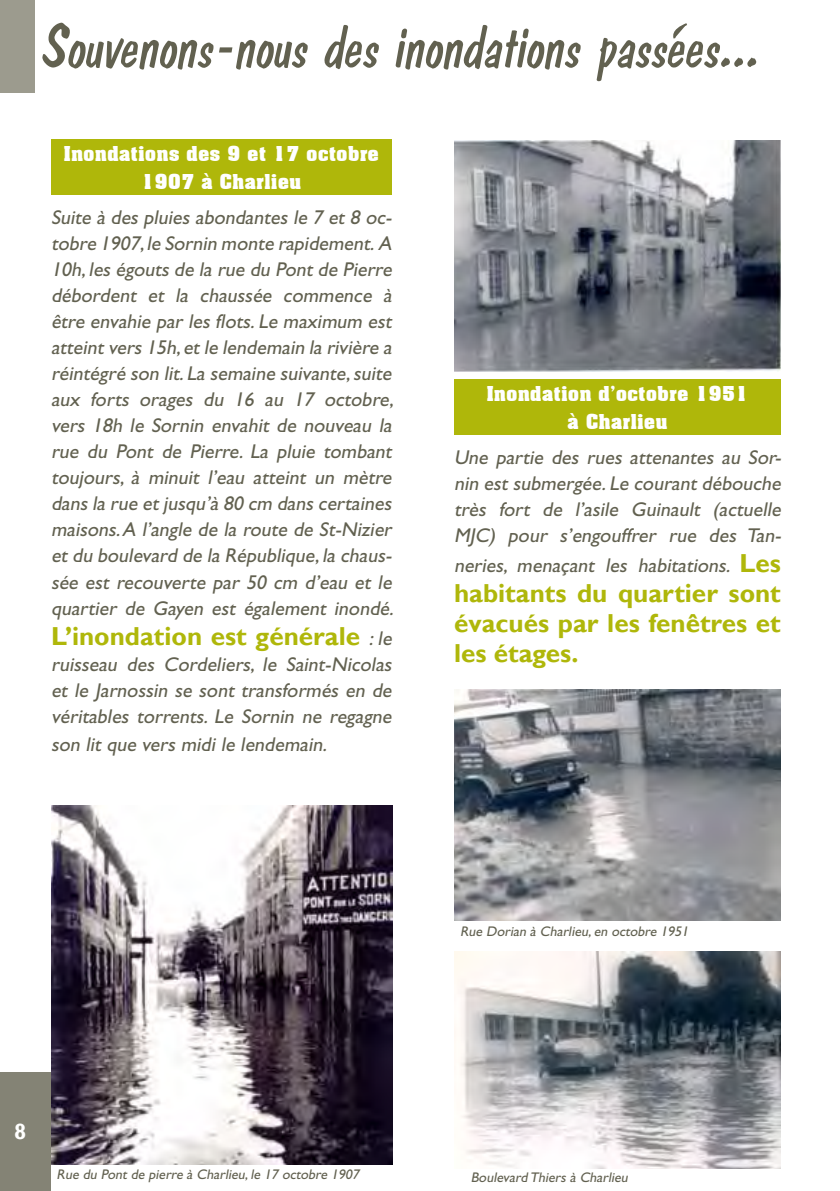
<style>
.page{position:relative;width:840px;height:1191px;background:#fff}
.page>*{position:absolute;margin:0;border:0;box-sizing:border-box;transform-origin:0 0}
.t1{font:italic 60px "Banga S Si";color:#626150}
.t2{font:700 26px/30px "Gill Sans";color:#afb70a;text-align:justify}
.t3{font:700 22px "Gill Sans";color:#fff}
.t4{font:italic 20px/26px "Gill Sans";color:#626150;text-align:justify}
.t5{font:700 20px/28px "Aachen BT";color:#fff;text-align:center}
.t6{font:italic 14px "Gill Sans";color:#626150}
.s1{font-family:"Trebuchet MS"}
.s2{font-weight:400;font-style:italic;font-size:20px;color:#626150}
.s3{font-weight:700;font-style:normal;font-size:26px;color:#afb70a}
</style>
<div class="page">
<div style="left:0;top:1073px;width:51px;height:118px;background:#848375"></div>
<div style="left:0;top:0;width:34px;height:92px;background:#9c9b8e"></div>
<img style="left:454px;top:140px;width:326px;height:231px">
<svg style="left:673px;top:23px;width:14px;height:16px"></svg>
<div style="left:51px;top:140px;width:340px;height:55px;background:#afb70a"></div>
<img style="left:51px;top:805px;width:341px;height:359px">
<div style="left:454px;top:379px;width:326px;height:55px;background:#afb70a"></div>
<img style="left:454px;top:689px;width:326px;height:231px">
<img style="left:454px;top:951px;width:326px;height:217px">
<h1 class="t1" style="left:39px;top:19px;width:731px">Souvenons<span class="s1">-</span>nous des inondations passees...</h1>
<p class="t5" style="left:63px;top:139px;width:317px">Inondations des 9 et 17 octobre<br>1907 à Charlieu</p>
<p class="t4" style="left:51px;top:204px;width:348px">Suite à des pluies abondantes le 7 et 8 oc&shy;tobre 1907,le Sornin monte rapidement.A 10h,les égouts de la rue du Pontde Pierre débordent et la chaussée commence à être envahie par les flots.Le maximum est atteintvers 15h,etle lendemain la rivière a réintégré son lit.La semaine suivante,suite aux forts orages du 16 au 17 octobre, vers 18h le Sornin envahit de nouveau la rue du Pont de Pierre. La pluie tombant toujours, à minuit l’eau atteint un mètre dans la rue etjusqu’à 80 cm dans certaines maisons.A l’angle de la route de St-Nizier etdu boulevard de la République,la chaus&shy;sée est recouverte par 50 cm d’eau et le quartier de Gayen est également inondé.</p>
<h2 class="t2" style="left:51px;top:621px;width:346px">L’inondation est générale <span class="s2">:le</span></h2>
<p class="t4" style="left:51px;top:650px;width:346px">ruisseau des Cordeliers, le Saint-Nicolas et le Jarnossin se sont transformés en de véritables torrents. Le Sornin ne regagne</p>
<p class="t4" style="left:51px;top:730px;width:281px">son lit que vers midi le lendemain.</p>
<p class="t5" style="left:486px;top:379px;width:263px">Inondation d’octobre 1951 à Charlieu</p>
<p class="t4" style="left:454px;top:444px;width:332px">Une partie des rues attenantes au Sor&shy;nin estsubmergée.Le courantdébouche très fort de l’asile Guinault (actuelle MJC) pour s’engouffrer rue des Tan-</p>
<p class="t4" style="left:454px;top:552px;width:328px">neries, menaçant les habitations. <span class="s3">L e s</span></p>
<h2 class="t2" style="left:454px;top:579px;width:328px">habitants du quartier sont évacués par les fenêtres et les étages.</h2>
<p class="t6" style="left:460px;top:923px;width:232px">Rue Dorian à Charlieu,en octobre 1951</p>
<p class="t3" style="left:14px;top:1118px;width:14px">8</p>
<p class="t6" style="left:57px;top:1166px;width:307px">Rue du Pont de pierre à Charlieu,le 17 octobre 1907</p>
<p class="t6" style="left:470px;top:1169px;width:161px">Boulevard Thiers à Charlieu</p>
</div>
